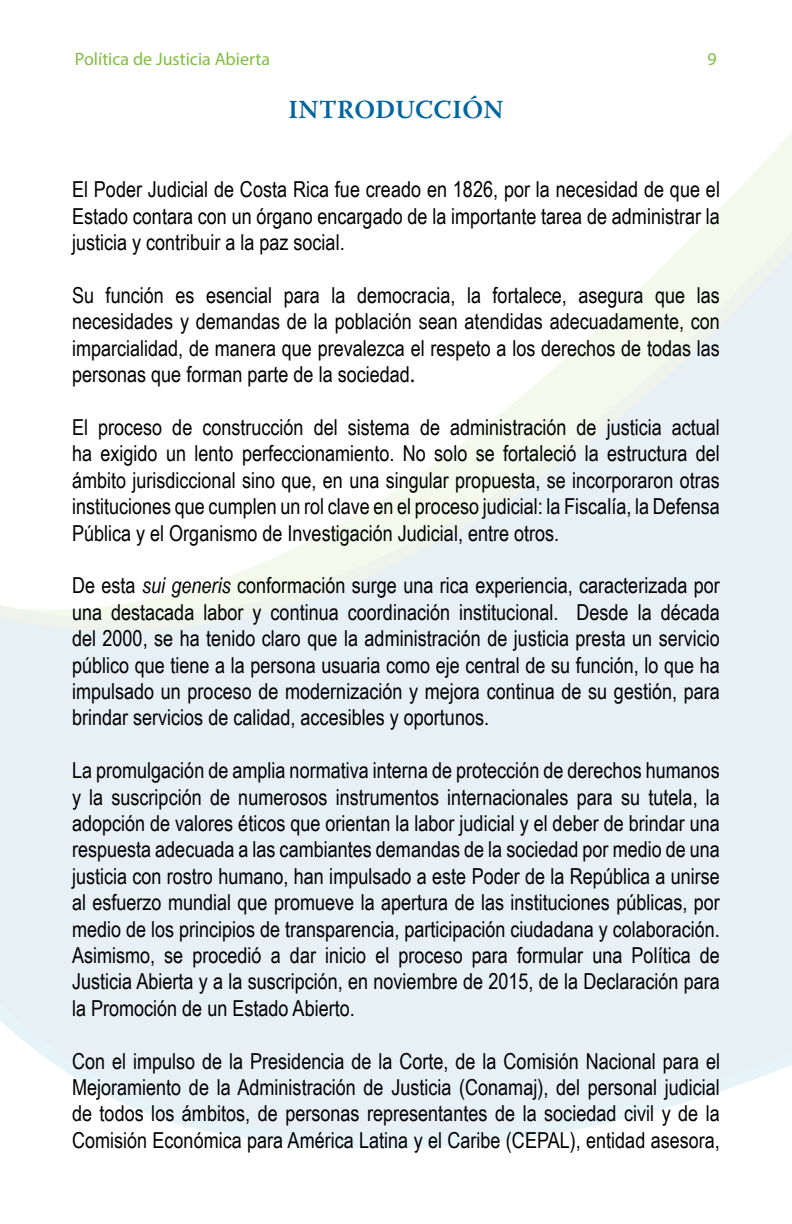
<style>
.page{position:relative;width:792px;height:1224px;background:#fff}
.page>*{position:absolute;margin:0;border:0;box-sizing:border-box;transform-origin:0 0}
.t1{font:600 26px "Warnock Pro";letter-spacing:.01em;color:#0066a1}
.t2{font:22px/26.4px "Arial Narrow";color:#000;text-align:justify}
.t3{font:18px "Myriad Pro";color:#81bd41}
.s1{font-family:"Myriad Pro"}
.s2{font-style:italic}
</style>
<div class="page">
<svg style="left:714px;top:133px;width:78px;height:82px;fill:#f5faed"></svg>
<div style="left:0;top:631px;width:792px;height:357px;background:#e6f0f5"></div>
<svg style="left:0;top:215px;width:792px;height:416px"></svg>
<svg style="left:0;top:988px;width:792px;height:161px;fill:#e6f0f5"></svg>
<p class="t3" style="left:75px;top:48px;width:197px">Política de Justicia Abierta</p>
<p class="t3" style="left:707px;top:48px;width:11px">9</p>
<p class="t1" style="left:289px;top:94px;width:216px">INTRODUCCIÓN</p>
<p class="t2" style="left:72px;top:176px;width:650px">El Poder Judicial de Costa Rica fue creado en 1826, por la necesidad de que el Estado contara con un órgano encargado de la importante tarea de administrar la justicia y contribuir a la paz social.</p>
<p class="t2" style="left:72px;top:281px;width:650px">Su función es esencial para la democracia, la fortalece, asegura que las necesidades y demandas de la población sean atendidas adecuadamente, con imparcialidad, de manera que prevalezca el respeto a los derechos de todas las personas que forman parte de la sociedad<span class="s1">.</span></p>
<p class="t2" style="left:72px;top:413px;width:649px">El proceso de construcción del sistema de administración de justicia actual ha exigido un lento perfeccionamiento. No solo se fortaleció la estructura del ámbito jurisdiccional sino que, en una singular propuesta, se incorporaron otras instituciones que cumplen un rol clave en el proceso judicial: la Fiscalía, la Defensa Pública y el Organismo de Investigación Judicial, entre otros.</p>
<p class="t2" style="left:72px;top:572px;width:649px">De esta <span class="s2">sui generis</span> conformación surge una rica experiencia, caracterizada por una destacada labor y continua coordinación institucional. Desde la década del 2000, se ha tenido claro que la administración de justicia presta un servicio público que tiene a la persona usuaria como eje central de su función, lo que ha impulsado un proceso de modernización y mejora continua de su gestión, para brindar servicios de calidad, accesibles y oportunos.</p>
<p class="t2" style="left:72px;top:756px;width:650px">La promulgación de amplia normativa interna de protección de derechos humanos y la suscripción de numerosos instrumentos internacionales para su tutela, la adopción de valores éticos que orientan la labor judicial y el deber de brindar una respuesta adecuada a las cambiantes demandas de la sociedad por medio de una justicia con rostro humano, han impulsado a este Poder de la República a unirse al esfuerzo mundial que promueve la apertura de las instituciones públicas, por medio de los principios de transparencia, participación ciudadana y colaboración.<br>Asimismo, se procedió a dar inicio el proceso para formular una Política de Justicia Abierta y a la suscripción, en noviembre de 2015, de la Declaración para la Promoción de un Estado Abierto.</p>
<p class="t2" style="left:72px;top:1047px;width:650px">Con el impulso de la Presidencia de la Corte, de la Comisión Nacional para el Mejoramiento de la Administración de Justicia (Conamaj), del personal judicial de todos los ámbitos, de personas representantes de la sociedad civil y de la Comisión Económica para América Latina y el Caribe (CEPAL), entidad asesora,</p>
</div>
